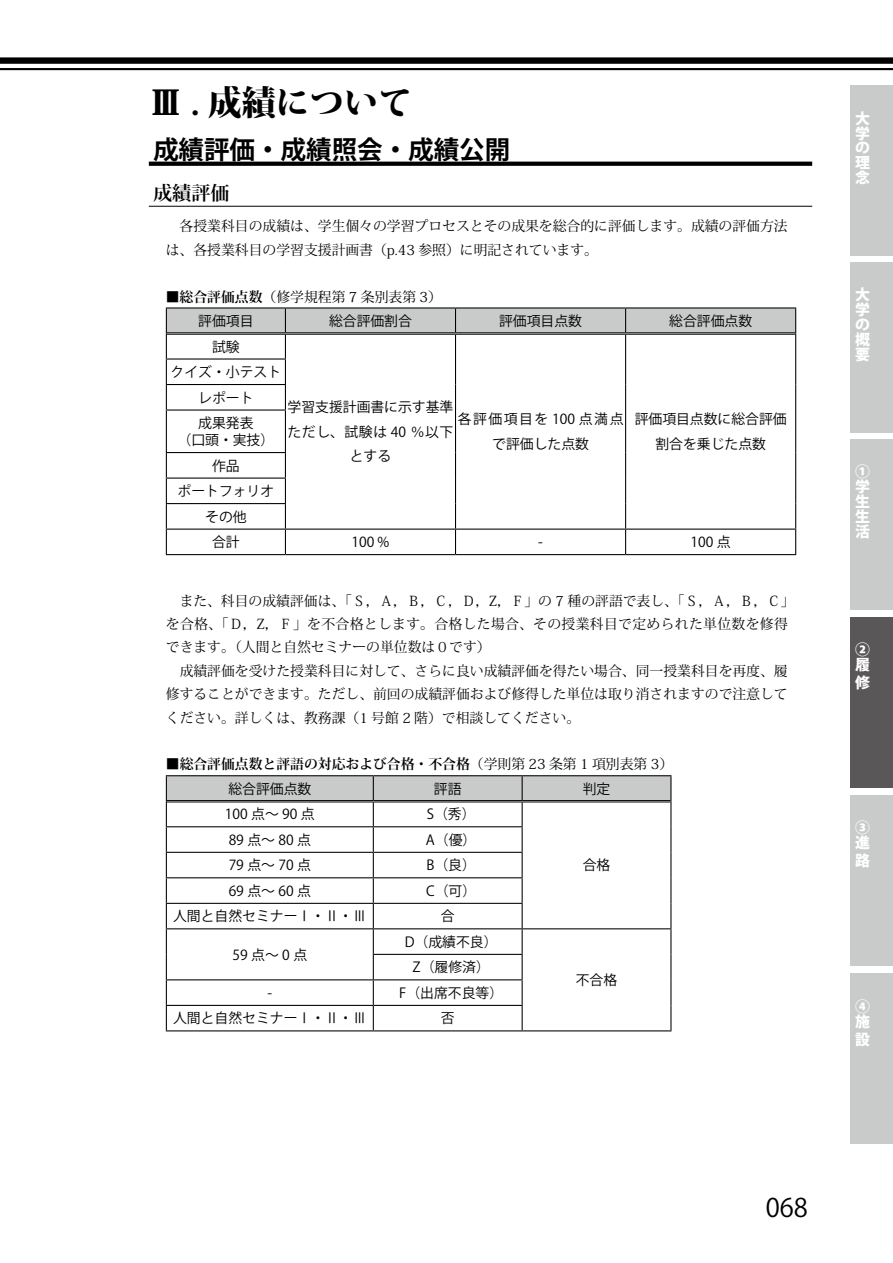
<style>
.page{position:relative;width:893px;height:1263px;background:#fff}
.page>*{position:absolute;margin:0;border:0;box-sizing:border-box;transform-origin:0 0}
.t1{font:800 34.05px "Koz Min Pro";color:#000}
.t2{font:700 25.5px "Koz Go Pro";color:#000}
.t3{font:25.5px "Koz Go Pro";color:#000}
.t4{font:700 19.2px "Koz Min Pro";color:#000}
.t5{font:800 14.85px/14.9px "Koz Go Pro";color:#fff;text-align:justify}
.t6{font:13.8px/23.4px "Koz Min Pro";color:#000}
.t7{font:13.8px/25.5px "Koz Go Pro";color:#000;text-align:center}
.t8{font:700 13.8px "Koz Min Pro";color:#000}
.s1{font-weight:700}
.s2{font-weight:400}
</style>
<div class="page">
<hr style="left:0;top:68px;width:893px;height:2px;background:#000">
<div style="left:0;top:57px;width:893px;height:7px;background:#000"></div>
<div style="left:850px;top:262px;width:43px;height:170px;background:#c9caca"></div>
<div style="left:850px;top:85px;width:43px;height:170px;background:#c9caca"></div>
<div style="left:850px;top:439px;width:43px;height:170px;background:#c9caca"></div>
<div style="left:850px;top:617px;width:43px;height:170px;background:#595757"></div>
<div style="left:850px;top:795px;width:43px;height:170px;background:#c9caca"></div>
<div style="left:850px;top:974px;width:43px;height:170px;background:#c9caca"></div>
<svg style="left:149px;top:162px;width:663px;height:4px;background:#090909"></svg>
<hr style="left:166px;top:307px;width:119px;height:1px;background:#000">
<hr style="left:285px;top:307px;width:170px;height:1px;background:#000">
<hr style="left:455px;top:307px;width:171px;height:1px;background:#000">
<hr style="left:626px;top:307px;width:170px;height:1px;background:#000">
<svg style="left:166px;top:308px;width:630px;height:102px"></svg>
<hr style="left:166px;top:409px;width:120px;height:2px;background:#000">
<hr style="left:166px;top:411px;width:1px;height:41px;background:#000">
<hr style="left:285px;top:411px;width:1px;height:41px;background:#000">
<hr style="left:455px;top:410px;width:1px;height:43px;background:#000">
<hr style="left:625px;top:410px;width:1px;height:43px;background:#000">
<hr style="left:795px;top:410px;width:1px;height:43px;background:#000">
<hr style="left:166px;top:452px;width:120px;height:1px;background:#000">
<hr style="left:166px;top:477px;width:120px;height:2px;background:#000">
<hr style="left:166px;top:503px;width:120px;height:1px;background:#000">
<hr style="left:166px;top:529px;width:119px;height:1px;background:#000">
<svg style="left:166px;top:453px;width:1px;height:101px"></svg>
<hr style="left:285px;top:529px;width:170px;height:1px;background:#000">
<svg style="left:285px;top:453px;width:1px;height:101px"></svg>
<hr style="left:455px;top:529px;width:171px;height:1px;background:#000">
<svg style="left:455px;top:453px;width:1px;height:101px"></svg>
<hr style="left:626px;top:529px;width:170px;height:1px;background:#000">
<svg style="left:625px;top:453px;width:1px;height:101px"></svg>
<svg style="left:795px;top:453px;width:1px;height:101px"></svg>
<hr style="left:166px;top:554px;width:119px;height:1px;background:#000">
<hr style="left:285px;top:554px;width:170px;height:1px;background:#000">
<hr style="left:455px;top:554px;width:171px;height:1px;background:#000">
<hr style="left:626px;top:554px;width:170px;height:1px;background:#000">
<hr style="left:167px;top:332px;width:118px;height:1px;background:#000">
<hr style="left:167px;top:334px;width:118px;height:1px;background:#000">
<hr style="left:285px;top:332px;width:170px;height:1px;background:#000">
<hr style="left:285px;top:334px;width:170px;height:1px;background:#000">
<hr style="left:455px;top:332px;width:171px;height:1px;background:#000">
<hr style="left:455px;top:334px;width:171px;height:1px;background:#000">
<hr style="left:626px;top:332px;width:169px;height:1px;background:#000">
<hr style="left:626px;top:334px;width:169px;height:1px;background:#000">
<hr style="left:166px;top:775px;width:207px;height:1px;background:#000">
<hr style="left:373px;top:775px;width:149px;height:1px;background:#000">
<hr style="left:522px;top:775px;width:149px;height:1px;background:#000">
<svg style="left:166px;top:776px;width:505px;height:254px"></svg>
<hr style="left:166px;top:1030px;width:207px;height:1px;background:#000">
<hr style="left:373px;top:1030px;width:149px;height:1px;background:#000">
<hr style="left:522px;top:1030px;width:149px;height:1px;background:#000">
<hr style="left:167px;top:800px;width:206px;height:1px;background:#000">
<hr style="left:167px;top:802px;width:206px;height:1px;background:#000">
<hr style="left:373px;top:800px;width:149px;height:1px;background:#000">
<hr style="left:373px;top:802px;width:149px;height:1px;background:#000">
<hr style="left:522px;top:800px;width:148px;height:1px;background:#000">
<hr style="left:522px;top:802px;width:148px;height:1px;background:#000">
<hr style="left:149px;top:206px;width:663px;height:1px;background:#000">
<h1 class="t1" style="left:149px;top:77px;width:265px">Ⅲ . 成績について</h1>
<h2 class="t2" style="left:153px;top:133px;width:359px">成績評価・成績照会・成績公開</h2>
<h3 class="t4" style="left:153px;top:179px;width:78px">成績評価</h3>
<p class="t6" style="left:166px;top:214px;width:623px">　各授業科目の成績は、学生個々の学習プロセスとその成果を総合的に評価します。成績の評価方法は、各授業科目の学習支援計画書（p.43 参照）に明記されています。</p>
<p class="t6" style="left:166px;top:284px;width:278px"><span class="s1">■総合評価点数</span>（修学規程第 7 条別表第 3）</p>
<p class="t7" style="left:198px;top:309px;width:57px">評価項目</p>
<p class="t7" style="left:329px;top:309px;width:84px">総合評価割合</p>
<p class="t7" style="left:499px;top:309px;width:84px">評価項目点数</p>
<p class="t7" style="left:669px;top:309px;width:84px">総合評価点数</p>
<p class="t7" style="left:212px;top:334px;width:29px">試験</p>
<p class="t7" style="left:171px;top:360px;width:112px">クイズ・小テストレポート<br>成果発表</p>
<p class="t7" style="left:178px;top:428px;width:98px">（口頭・実技）作品<br>ポートフォリオその他<br>合計</p>
<p class="t7" style="left:288px;top:396px;width:167px;line-height:24.2px">学習支援計画書に示す基準ただし、試験は 40 ％以下とする</p>
<p class="t7" style="left:458px;top:408px;width:167px;line-height:24.2px">各評価項目を 100 点満点で評価した点数</p>
<p class="t7" style="left:635px;top:408px;width:154px;line-height:24.2px">評価項目点数に総合評価割合を乗じた点数</p>
<p class="t7" style="left:352px;top:530px;width:39px">100 %</p>
<p class="t7" style="left:538px;top:530px;width:6px">-</p>
<p class="t7" style="left:691px;top:530px;width:42px">100 点</p>
<p class="t6" style="left:166px;top:588px;width:630px">　また、科目の成績評価は、「Ｓ，Ａ，Ｂ，Ｃ，Ｄ，Z，Ｆ」の 7 種の評語で表し、「Ｓ，Ａ，Ｂ，Ｃ」を合格、「Ｄ，Z，Ｆ」を不合格とします。合格した場合、その授業科目で定められた単位数を修得できます。（人間と自然セミナーの単位数は０です）<br>　成績評価を受けた授業科目に対して、さらに良い成績評価を得たい場合、同一授業科目を再度、履修することができます。ただし、前回の成績評価および修得した単位は取り消されますので注意してください。詳しくは、教務課（1 号館 2 階）で相談してください。</p>
<p class="t8" style="left:166px;top:754px;width:509px">■総合評価点数と評語の対応および合格・不合格<span class="s2">（学則第 23 条第 1 項別表第 3）</span></p>
<p class="t7" style="left:228px;top:776px;width:84px">総合評価点数</p>
<p class="t7" style="left:434px;top:776px;width:29px">評語</p>
<p class="t7" style="left:583px;top:776px;width:29px">判定</p>
<p class="t7" style="left:225px;top:802px;width:91px">100 点～ 90 点</p>
<p class="t7" style="left:427px;top:802px;width:50px">S（秀）</p>
<p class="t7" style="left:583px;top:853px;width:29px">合格</p>
<p class="t7" style="left:229px;top:827px;width:84px">89 点～ 80 点</p>
<p class="t7" style="left:426px;top:827px;width:52px">A（優）</p>
<p class="t7" style="left:229px;top:853px;width:84px">79 点～ 70 点</p>
<p class="t7" style="left:426px;top:853px;width:51px">B（良）</p>
<p class="t7" style="left:229px;top:878px;width:84px">69 点～ 60 点</p>
<p class="t7" style="left:426px;top:878px;width:52px">C（可）</p>
<p class="t7" style="left:173px;top:904px;width:195px">人間と自然セミナーⅠ・Ⅱ・Ⅲ</p>
<p class="t7" style="left:441px;top:904px;width:15px">合</p>
<p class="t7" style="left:232px;top:942px;width:76px">59点～0点</p>
<p class="t7" style="left:405px;top:929px;width:94px">D（成績不良）</p>
<p class="t7" style="left:413px;top:955px;width:79px">Z（履修済）</p>
<p class="t7" style="left:576px;top:968px;width:43px">不合格</p>
<p class="t7" style="left:267px;top:980px;width:6px">-</p>
<p class="t7" style="left:399px;top:980px;width:105px">F（出席不良等）</p>
<p class="t7" style="left:173px;top:1006px;width:195px">人間と自然セミナーⅠ・Ⅱ・Ⅲ</p>
<p class="t7" style="left:441px;top:1006px;width:15px">否</p>
<p class="t5" style="left:855px;top:112px;width:16px">大学の理念</p>
<p class="t5" style="left:855px;top:288px;width:16px">大学の概要</p>
<p class="t5" style="left:855px;top:466px;width:16px">①学生生活</p>
<p class="t5" style="left:855px;top:643px;width:16px">②履</p>
<p class="t5" style="left:855px;top:676px;width:16px">修</p>
<p class="t5" style="left:855px;top:821px;width:16px">③進</p>
<p class="t5" style="left:855px;top:854px;width:16px">路</p>
<p class="t5" style="left:855px;top:1000px;width:16px">④施</p>
<p class="t5" style="left:855px;top:1033px;width:16px">設</p>
<h2 class="t3" style="left:766px;top:1191px;width:44px">068</h2>
</div>
